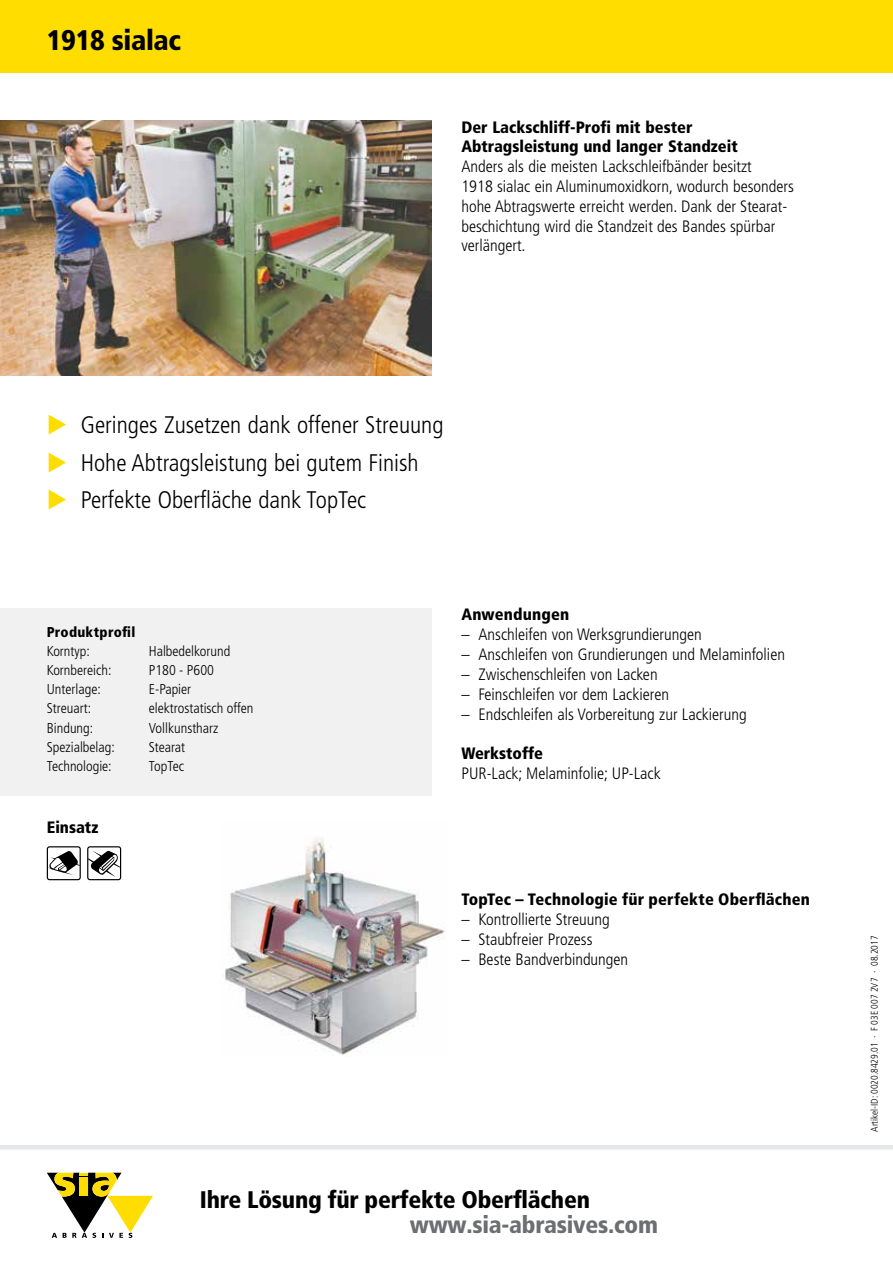
<style>
.page{position:relative;width:893px;height:1263px;background:#fff}
.page>*{position:absolute;margin:0;border:0;box-sizing:border-box;transform-origin:0 0}
.t1{font:900 condensed 28.35px "Frutiger LT Pro";letter-spacing:-.01em;color:#000}
.t2{font:300 condensed 24px "Frutiger LT Pro";color:#000}
.t3{font:900 condensed 24px "Frutiger LT Pro";letter-spacing:-.01em;color:#000}
.t4{font:900 condensed 24px "Frutiger LT Pro";letter-spacing:-.01em;color:#6d6e71}
.t5{font:300 condensed 16.5px/19.8px "Frutiger LT Pro";color:#000}
.t6{font:900 condensed 16.5px/19.8px "Frutiger LT Pro";color:#000}
.t7{font:300 condensed 14.25px "Frutiger LT Pro";color:#000}
.t8{font:900 condensed 14.25px "Frutiger LT Pro";letter-spacing:.015em;color:#000}
.t9{font:300 condensed 9.75px "Frutiger LT Pro";color:#000}
.s1{color:#fd0}
</style>
<div class="page">
<div style="left:0;top:0;width:893px;height:72px;background:#fd0"></div>
<img style="left:0;top:120px;width:432px;height:255px">
<div style="left:0;top:608px;width:432px;height:187px;background:#f1f1f2"></div>
<svg style="left:47px;top:1173px;width:106px;height:65px"></svg>
<svg style="left:47px;top:846px;width:34px;height:34px"></svg>
<svg style="left:87px;top:846px;width:34px;height:34px"></svg>
<hr style="left:0;top:1145px;width:893px;height:4px;background:#e6e7e8">
<img style="left:225px;top:836px;width:220px;height:219px">
<h1 class="t1" style="left:47px;top:23px;width:136px">1918 sialac</h1>
<p class="t6" style="left:461px;top:117px;width:278px">Der Lackschliff-Profi mit bester<br>Abtragsleistung und langer Standzeit</p>
<p class="t5" style="left:461px;top:157px;width:334px">Anders als die meisten Lackschleifbänder besitzt<br>1918 sialac ein Aluminumoxidkorn, wodurch besonders hohe Abtragswerte erreicht werden. Dank der Stearat&shy;beschichtung wird die Standzeit des Bandes spürbar verlängert.</p>
<h2 class="t2" style="left:47px;top:411px;width:398px"><span class="s1">◆</span> Geringes Zusetzen dank offener Streuung</h2>
<h2 class="t2" style="left:47px;top:449px;width:373px"><span class="s1">◆</span> Hohe Abtragsleistung bei gutem Finish</h2>
<h2 class="t2" style="left:47px;top:486px;width:321px"><span class="s1">◆</span> Perfekte Oberfläche dank TopTec</h2>
<p class="t8" style="left:47px;top:623px;width:90px">Produktprofil</p>
<p class="t7" style="left:47px;top:643px;width:45px">Korntyp:</p>
<p class="t7" style="left:149px;top:643px;width:83px">Halbedelkorund</p>
<p class="t7" style="left:47px;top:662px;width:66px">Kornbereich:</p>
<p class="t7" style="left:149px;top:662px;width:67px">P180 - P600</p>
<p class="t7" style="left:47px;top:681px;width:56px">Unterlage:</p>
<p class="t7" style="left:149px;top:681px;width:44px">E-Papier</p>
<p class="t7" style="left:47px;top:700px;width:46px">Streuart:</p>
<p class="t7" style="left:149px;top:700px;width:106px">elektrostatisch offen</p>
<p class="t7" style="left:47px;top:719px;width:48px">Bindung:</p>
<p class="t7" style="left:149px;top:719px;width:71px">Vollkunstharz</p>
<p class="t7" style="left:47px;top:739px;width:70px">Spezialbelag:</p>
<p class="t7" style="left:149px;top:739px;width:38px">Stearat</p>
<p class="t7" style="left:47px;top:758px;width:66px">Technologie:</p>
<p class="t7" style="left:149px;top:758px;width:37px">TopTec</p>
<p class="t6" style="left:47px;top:817px;width:53px">Einsatz</p>
<p class="t6" style="left:461px;top:605px;width:110px">Anwendungen</p>
<p class="t5" style="left:461px;top:625px;width:242px">– Anschleifen von Werksgrundierungen</p>
<p class="t5" style="left:461px;top:645px;width:325px">– Anschleifen von Grundierungen und Melaminfolien</p>
<p class="t5" style="left:461px;top:664px;width:198px">– Zwischenschleifen von Lacken</p>
<p class="t5" style="left:461px;top:684px;width:209px">– Feinschleifen vor dem Lackieren</p>
<p class="t5" style="left:461px;top:704px;width:287px">– Endschleifen als Vorbereitung zur Lackierung</p>
<p class="t6" style="left:461px;top:743px;width:83px">Werkstoffe</p>
<p class="t5" style="left:461px;top:763px;width:201px">PUR-Lack; Melaminfolie; UP-Lack</p>
<p class="t6" style="left:461px;top:890px;width:350px">TopTec – Technologie für perfekte Oberflächen</p>
<p class="t5" style="left:461px;top:910px;width:150px">– Kontrollierte Streuung</p>
<p class="t5" style="left:461px;top:929px;width:133px">– Staubfreier Prozess</p>
<p class="t5" style="left:461px;top:949px;width:168px">– Beste Bandverbindungen</p>
<h2 class="t3" style="left:200px;top:1186px;width:392px">Ihre Lösung für perfekte Oberflächen</h2>
<h2 class="t4" style="left:410px;top:1210px;width:250px">www.sia-abrasives.com</h2>
<p class="t9" style="left:869px;top:1132px;width:197px;rotate:-90deg">Artikel-ID: 0020.8429.01 · F 03E 007 2V7 · 08.2017</p>
</div>
